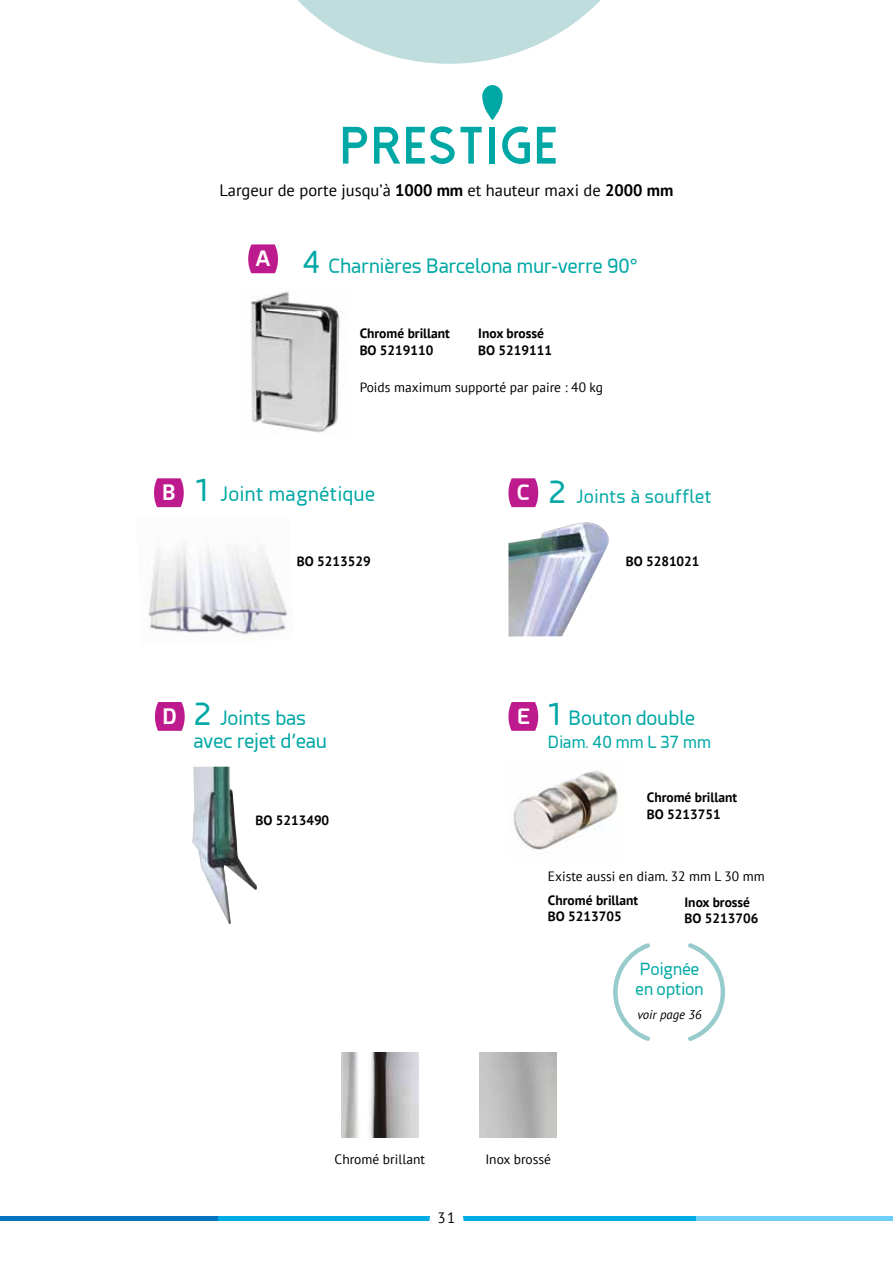
<style>
.page{position:relative;width:893px;height:1263px;background:#fff}
.page>*{position:absolute;margin:0;border:0;box-sizing:border-box;transform-origin:0 0}
.t1{font:800 52.65px "Dolce Vita";letter-spacing:.05em;color:#00a8a5}
.t2{font:700 21px "Esphimere";color:#fff}
.t3{font:19.5px/23.4px "Esphimere";color:#00a8a5}
.t4{font:19.5px "Esphimere";letter-spacing:.025em;color:#00a8a5}
.t5{font:18px "Esphimere";letter-spacing:.025em;color:#00a8a5}
.t6{font:16.5px "PT Sans";color:#000}
.t7{font:16.5px/19.8px "Esphimere";color:#00a8a5}
.t8{font:15px "PT Sans";color:#000}
.t9{font:700 13.5px/16.2px "PT Sans";color:#000}
.t10{font:13.5px "PT Sans";color:#000}
.t11{font:italic 12.75px "PT Sans";color:#000}
.s1{font-size:32.55px;color:#fff}
.s2{font-weight:700}
.s3{font-size:30px}
.s4{font-weight:700;font-size:21px;color:#fff}
</style>
<div class="page">
<hr style="left:0;top:1216px;width:893px;height:4px;background:#00abe6">
<hr style="left:0;top:1216px;width:218px;height:4px;background:#0074bc">
<hr style="left:697px;top:1216px;width:196px;height:4px;background:#6dcff6">
<div style="left:429px;top:1203px;width:34px;height:34px;background:#fff;border-radius:50%"></div>
<img style="left:342px;top:1052px;width:76px;height:85px">
<svg style="left:482px;top:85px;width:21px;height:35px"></svg>
<img style="left:250px;top:291px;width:90px;height:142px">
<svg style="left:248px;top:244px;width:30px;height:29px"></svg>
<img style="left:148px;top:545px;width:144px;height:94px">
<svg style="left:154px;top:478px;width:30px;height:29px"></svg>
<img style="left:508px;top:522px;width:101px;height:114px">
<svg style="left:508px;top:478px;width:30px;height:29px"></svg>
<img style="left:192px;top:767px;width:65px;height:157px">
<svg style="left:155px;top:702px;width:30px;height:29px"></svg>
<svg style="left:508px;top:702px;width:30px;height:29px"></svg>
<svg style="left:613px;top:943px;width:113px;height:98px"></svg>
<img style="left:513px;top:770px;width:106px;height:80px">
<svg style="left:297px;top:0;width:304px;height:64px"></svg>
<h1 class="t1" style="left:340px;top:119px;width:302px">PRESTIGE <span class="s1">700</span></h1>
<p class="t6" style="left:220px;top:179px;width:455px">Largeur de porte jusqu’à <span class="s2">1000 mm</span> et hauteur maxi de <span class="s2">2000 mm</span></p>
<h3 class="t3" style="left:256px;top:254px;width:384px"><sup>A</sup> <span class="s3">4</span> Charnières Barcelona mur-verre 90°</h3>
<p class="t9" style="left:360px;top:325px;width:92px">Chromé brillant<br>BO 5219110</p>
<p class="t10" style="left:360px;top:379px;width:245px">Poids maximum supporté par paire : 40 kg</p>
<p class="t9" style="left:478px;top:325px;width:75px">Inox brossé<br>BO 5219111</p>
<h3 class="t4" style="left:162px;top:483px;width:215px"><span class="s4">B</span> <span class="s3">1</span> Joint magnétique</h3>
<h3 class="t5" style="left:517px;top:487px;width:196px"><sup>C</sup> <span class="s3">2</span> Joints à soufflet</h3>
<p class="t9" style="left:297px;top:553px;width:75px">BO 5213529</p>
<p class="t9" style="left:626px;top:553px;width:75px">BO 5281021</p>
<h2 class="t2" style="left:163px;top:703px;width:16px">D</h2>
<h3 class="t3" style="left:194px;top:706px;width:135px"><span class="s3">2</span> Joints bas avec rejet d’eau</h3>
<h2 class="t2" style="left:517px;top:703px;width:14px">E</h2>
<h3 class="t3" style="left:548px;top:706px;width:149px"><span class="s3">1</span> Bouton double</h3>
<p class="t7" style="left:548px;top:733px;width:165px">Diam. 40 mm L 37 mm</p>
<p class="t9" style="left:255px;top:812px;width:75px">BO 5213490</p>
<p class="t9" style="left:647px;top:789px;width:92px">Chromé brillant<br>BO 5213751</p>
<p class="t10" style="left:548px;top:868px;width:218px">Existe aussi en diam. 32 mm L 30 mm</p>
<p class="t9" style="left:684px;top:894px;width:75px">Inox brossé<br>BO 5213706</p>
<p class="t9" style="left:548px;top:892px;width:92px">Chromé brillant<br>BO 5213705</p>
<p class="t7" style="left:636px;top:959px;width:69px">Poignée en option</p>
<p class="t11" style="left:637px;top:1006px;width:66px">voir page 36</p>
<p class="t10" style="left:335px;top:1150px;width:92px">Chromé brillant</p>
<p class="t10" style="left:485px;top:1150px;width:67px">Inox brossé</p>
<p class="t8" style="left:438px;top:1208px;width:19px">31</p>
</div>
